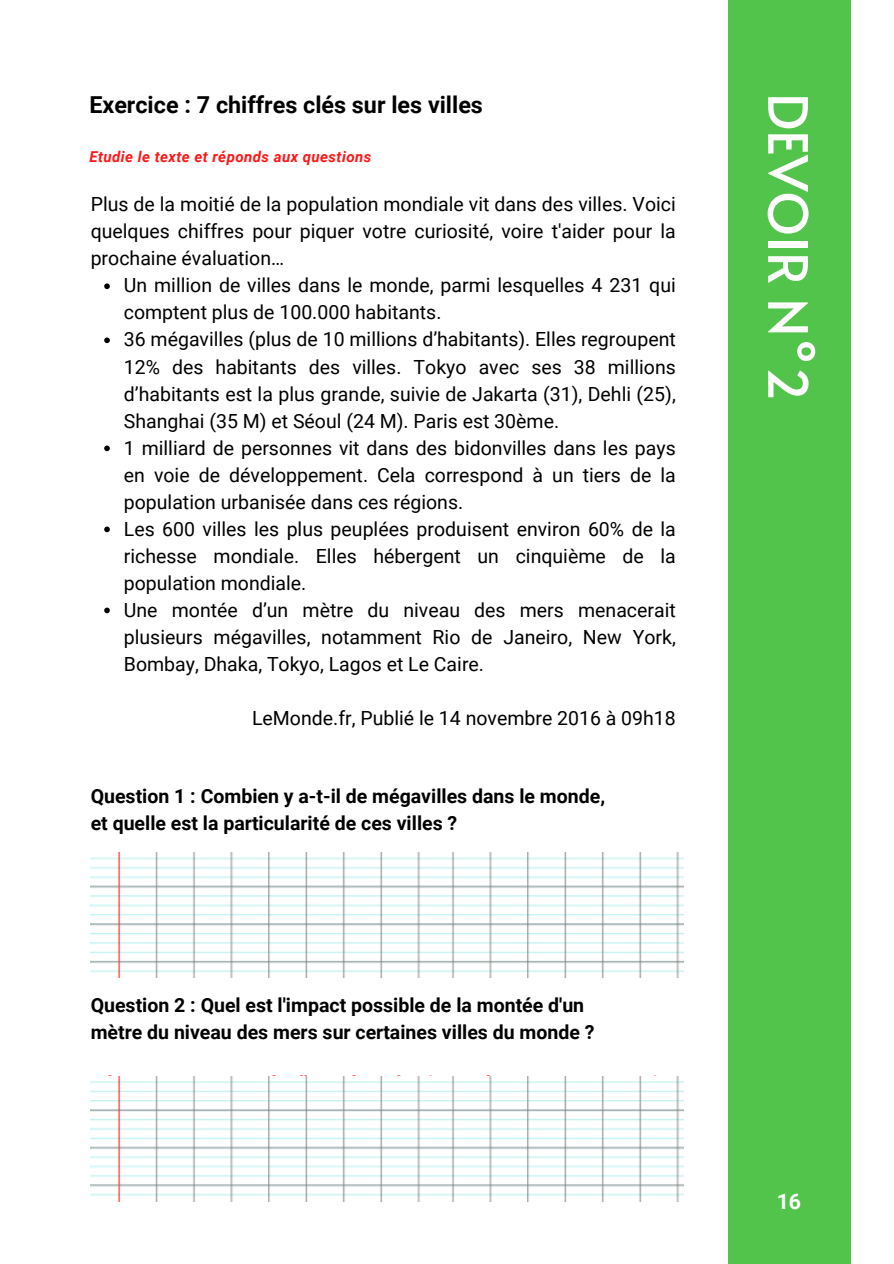
<style>
.page{position:relative;width:894px;height:1264px;background:#fff}
.page>*{position:absolute;margin:0;border:0;box-sizing:border-box;transform-origin:0 0}
.t1{font:54px "Alata";color:#fff}
.t2{font:700 23.4px "Roboto";color:#000}
.t3{font:700 21.3px "Roboto";color:#fff}
.t4{font:19.5px/27px "Roboto";color:#000;text-align:justify}
.t5{font:700 19.5px/27px "Roboto";color:#000}
.t6{font:italic 700 15px "Roboto";letter-spacing:.03em;color:#ff1616}
</style>
<div class="page">
<div style="left:727px;top:0;width:123px;height:1263px;background:#53c44b"></div>
<svg style="left:104px;top:283px;width:6px;height:6px"></svg>
<svg style="left:104px;top:337px;width:6px;height:6px"></svg>
<svg style="left:104px;top:445px;width:6px;height:6px"></svg>
<svg style="left:104px;top:526px;width:6px;height:6px"></svg>
<svg style="left:104px;top:607px;width:6px;height:6px"></svg>
<img style="left:445px;top:853px;width:237px;height:124px">
<img style="left:91px;top:853px;width:354px;height:124px">
<img style="left:445px;top:1076px;width:237px;height:125px">
<img style="left:91px;top:1076px;width:354px;height:125px">
<p class="t2" style="left:89px;top:91px;width:395px">Exercice : 7 chiffres clés sur les villes</p>
<h1 class="t1" style="left:827px;top:93px;width:310px;rotate:90deg">DEVOIR N°2</h1>
<p class="t6" style="left:89px;top:148px;width:283px">Etudie le texte et réponds aux questions</p>
<p class="t4" style="left:91px;top:191px;width:586px">Plus de la moitié de la population mondiale vit dans des villes. Voici quelques chiffres pour piquer votre curiosité, voire t'aider pour la prochaine évaluation…</p>
<p class="t4" style="left:124px;top:272px;width:553px;text-align:left">Un million de villes dans le monde, parmi lesquelles 4 231 qui comptent plus de 100.000 habitants.<br>36 mégavilles (plus de 10 millions d’habitants). Elles regroupent 12% des habitants des villes. Tokyo avec ses 38 millions d’habitants est la plus grande, suivie de Jakarta (31), Dehli (25), Shanghai (35 M) et Séoul (24 M). Paris est 30ème.<br>1 milliard de personnes vit dans des bidonvilles dans les pays en voie de développement. Cela correspond à un tiers de la population urbanisée dans ces régions.<br>Les 600 villes les plus peuplées produisent environ 60% de la richesse mondiale. Elles hébergent un cinquième de la population mondiale.<br>Une montée d’un mètre du niveau des mers menacerait plusieurs mégavilles, notamment Rio de Janeiro, New York, Bombay, Dhaka, Tokyo, Lagos et Le Caire.</p>
<p class="t4" style="left:252px;top:704px;width:425px">LeMonde.fr, Publié le 14 novembre 2016 à 09h18</p>
<p class="t5" style="left:91px;top:782px;width:515px">Question 1 : Combien y a-t-il de mégavilles dans le monde, et quelle est la particularité de ces villes ?</p>
<p class="t5" style="left:91px;top:992px;width:505px">Question 2 : Quel est l'impact possible de la montée d'un mètre du niveau des mers sur certaines villes du monde ?</p>
<p class="t3" style="left:776px;top:1189px;width:26px">16</p>
</div>
